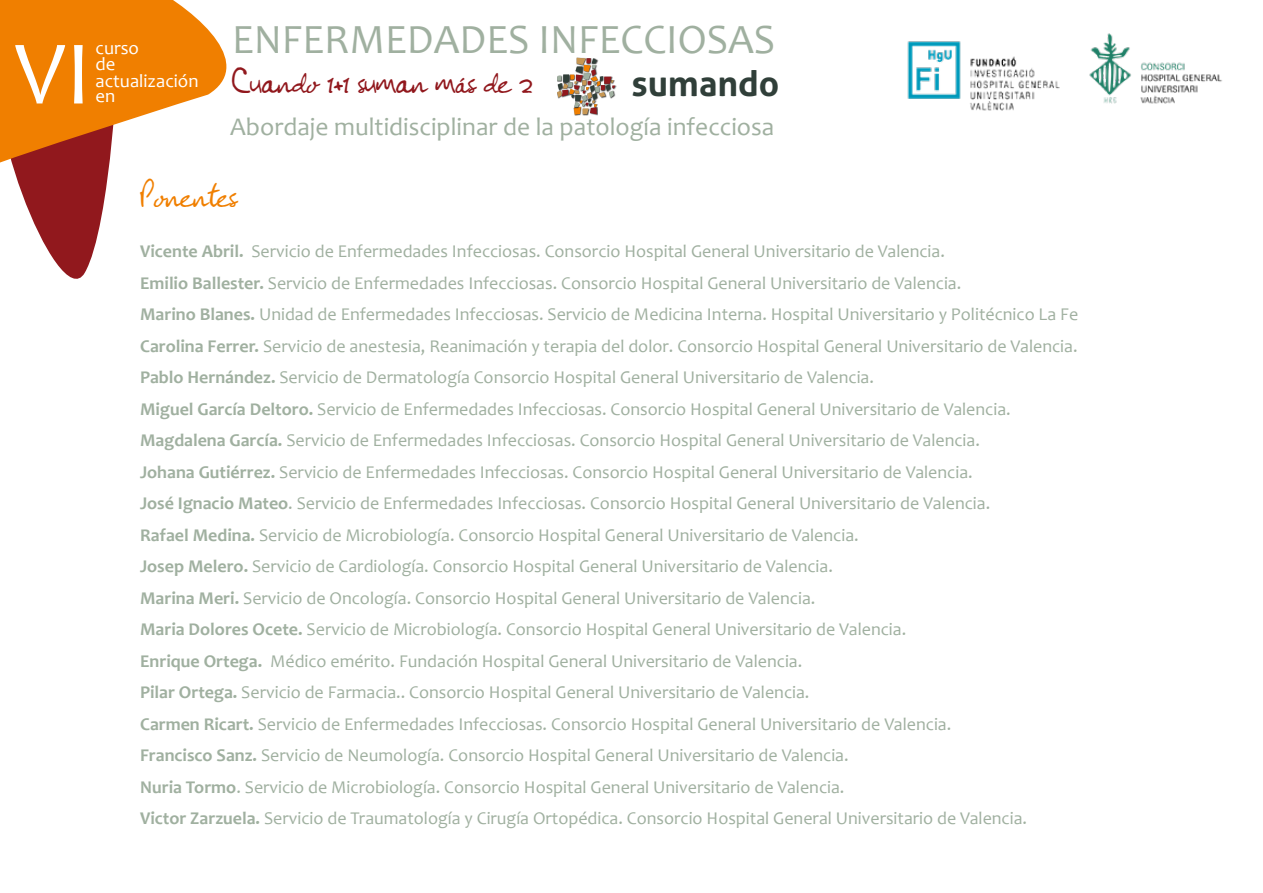
<style>
.page{position:relative;width:1263px;height:893px;background:#fff}
.page>*{position:absolute;margin:0;border:0;box-sizing:border-box;transform-origin:0 0}
.t1{font:91.95px "Candara";color:#fff}
.t2{font:41.85px "Candara";color:#a0b0a0}
.t3{font:700 35.4px "Aller";color:#303f39}
.t4{font:34.35px "John Lennon";color:#91181d}
.t5{font:34.35px "John Lennon";color:#f07f00}
.t6{font:25.5px "Candara";color:#a0b0a0}
.t7{font:18.75px/16px "Candara";color:#fff}
.t8{font:18px/31.5px "Candara";color:#a0b0a0}
.s1{font-weight:700}
</style>
<div class="page">
<svg style="left:21px;top:191px;width:85px;height:88px"></svg>
<svg style="left:0;top:0;width:227px;height:191px;fill:#f07f00"></svg>
<div style="left:573px;top:107px;width:9px;height:9px;background:#000;opacity:.75"></div>
<div style="left:576px;top:57px;width:11px;height:9px;background:#000;opacity:.75"></div>
<div style="left:582px;top:108px;width:8px;height:8px;background:#000;opacity:.75"></div>
<div style="left:590px;top:107px;width:8px;height:9px;background:#000;opacity:.75"></div>
<svg style="left:557px;top:58px;width:59px;height:57px"></svg>
<img style="left:1089px;top:33px;width:133px;height:71px">
<img style="left:907px;top:41px;width:153px;height:70px">
<h1 class="t1" style="left:15px;top:18px;width:78px">VI</h1>
<p class="t7" style="left:96px;top:40px;width:45px">curso de</p>
<p class="t7" style="left:96px;top:73px;width:104px">actualización</p>
<p class="t7" style="left:96px;top:87px;width:21px">en</p>
<h2 class="t2" style="left:232px;top:14px;width:545px">ENFERMEDADES INFECCIOSAS</h2>
<h3 class="t4" style="left:232px;top:62px;width:302px">Cuando 1+1 suman más de 2</h3>
<h3 class="t6" style="left:230px;top:111px;width:546px">Abordaje multidisciplinar de la patología infecciosa</h3>
<h3 class="t3" style="left:631px;top:62px;width:149px">sumando</h3>
<h3 class="t5" style="left:140px;top:176px;width:97px">Ponentes</h3>
<p class="t8" style="left:140px;top:236px;width:940px"><span class="s1">Vicente Abril.</span> Servicio de Enfermedades Infecciosas. Consorcio Hospital General Universitario de Valencia.<br><span class="s1">Emilio Ballester.</span> Servicio de Enfermedades Infecciosas. Consorcio Hospital General Universitario de Valencia.<br><span class="s1">Marino Blanes.</span> Unidad de Enfermedades Infecciosas. Servicio de Medicina Interna. Hospital Universitario y Politécnico La Fe <span class="s1">Carolina Ferrer.</span> Servicio de anestesia, Reanimación y terapia del dolor. Consorcio Hospital General Universitario de Valencia.<br><span class="s1">Pablo Hernández.</span> Servicio de Dermatología Consorcio Hospital General Universitario de Valencia.<br><span class="s1">Miguel García Deltoro.</span> Servicio de Enfermedades Infecciosas. Consorcio Hospital General Universitario de Valencia.<br><span class="s1">Magdalena García.</span> Servicio de Enfermedades Infecciosas. Consorcio Hospital General Universitario de Valencia.<br><span class="s1">Johana Gutiérrez.</span> Servicio de Enfermedades Infecciosas. Consorcio Hospital General Universitario de Valencia.<br><span class="s1">José Ignacio Mateo</span>. Servicio de Enfermedades Infecciosas. Consorcio Hospital General Universitario de Valencia.<br><span class="s1">Rafael Medina.</span> Servicio de Microbiología. Consorcio Hospital General Universitario de Valencia.<br><span class="s1">Josep Melero.</span> Servicio de Cardiología. Consorcio Hospital General Universitario de Valencia.<br><span class="s1">Marina Meri.</span> Servicio de Oncología. Consorcio Hospital General Universitario de Valencia.<br><span class="s1">Maria Dolores Ocete.</span> Servicio de Microbiología. Consorcio Hospital General Universitario de Valencia.<br><span class="s1">Enrique Ortega.</span> Médico emérito. Fundación Hospital General Universitario de Valencia.<br><span class="s1">Pilar Ortega.</span> Servicio de Farmacia.. Consorcio Hospital General Universitario de Valencia.<br><span class="s1">Carmen Ricart.</span> Servicio de Enfermedades Infecciosas. Consorcio Hospital General Universitario de Valencia.<br><span class="s1">Francisco Sanz.</span> Servicio de Neumología. Consorcio Hospital General Universitario de Valencia.<br><span class="s1">Nuria Tormo</span>. Servicio de Microbiología. Consorcio Hospital General Universitario de Valencia.<br><span class="s1">Victor Zarzuela.</span> Servicio de Traumatología y Cirugía Ortopédica. Consorcio Hospital General Universitario de Valencia.</p>
</div>
